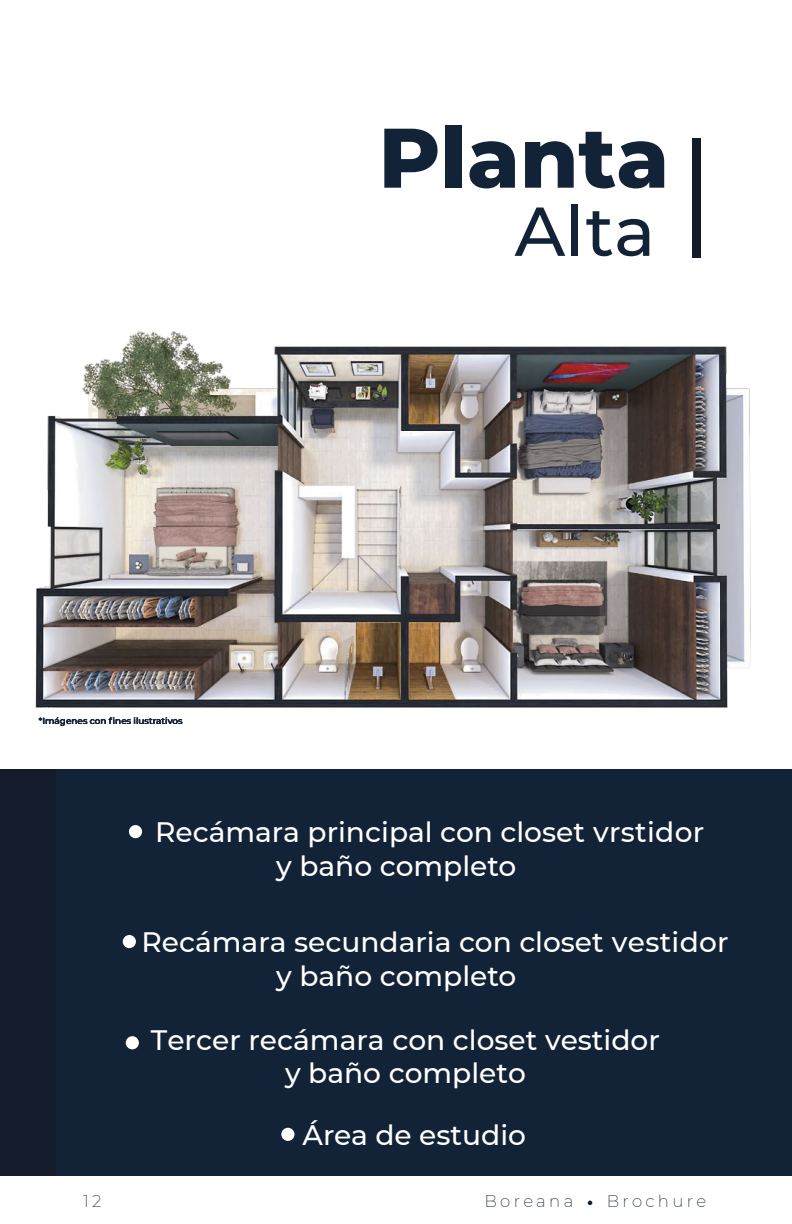
<style>
.page{position:relative;width:792px;height:1224px;background:#fff}
.page>*{position:absolute;margin:0;border:0;box-sizing:border-box;transform-origin:0 0}
.t1{font:800 84.3px "Montserrat";color:#122237}
.t2{font:500 69.1px "Montserrat";color:#122237}
.t3{font:500 28.1px/33.7px "Montserrat";color:#fff}
.t4{font:200 16.6px "Montserrat";letter-spacing:.2em;color:#122237}
.t5{font:500 8.9px "Montserrat";color:#152136}
.s1{color:#162238}
</style>
<div class="page">
<div style="left:0;top:769px;width:729px;height:433px;background:#141b2b"></div>
<div style="left:56px;top:769px;width:736px;height:433px;background:#122237"></div>
<div style="left:0;top:1177px;width:792px;height:47px;background:#fff"></div>
<svg style="left:588px;top:1201px;width:4px;height:4px"></svg>
<img style="left:35px;top:331px;width:716px;height:377px">
<div style="left:692px;top:139px;width:9px;height:119px;background:#141b2b"></div>
<div style="left:129px;top:825px;width:13px;height:13px;background:#fff;border-radius:50%"></div>
<div style="left:123px;top:935px;width:13px;height:13px;background:#fff;border-radius:50%"></div>
<div style="left:281px;top:1128px;width:13px;height:13px;background:#fff;border-radius:50%"></div>
<div style="left:126px;top:1036px;width:13px;height:13px;background:#fff;border-radius:50%"></div>
<p class="t5" style="left:39px;top:715px;width:145px">*Imágenes con fin<span class="s1">es ilust</span>r<span class="s1">ativos</span></p>
<h1 class="t1" style="left:378px;top:96px;width:292px">Planta</h1>
<h2 class="t2" style="left:515px;top:183px;width:142px">Alta</h2>
<p class="t3" style="left:276px;top:814px;width:430px;text-indent:-121px">Recámara principal con closet vrstidor y baño completo</p>
<p class="t3" style="left:276px;top:924px;width:454px;text-indent:-135px">Recámara secundaria con closet vestidor y baño completo</p>
<p class="t3" style="left:151px;top:1022px;width:510px;text-align:center">Tercer recámara con closet vestidor y baño completo</p>
<p class="t3" style="left:303px;top:1117px;width:225px">Área de estudio</p>
<p class="t4" style="left:83px;top:1190px;width:20px">12</p>
<p class="t4" style="left:485px;top:1190px;width:90px">Boreana</p>
<p class="t4" style="left:607px;top:1190px;width:101px">Brochure</p>
</div>
